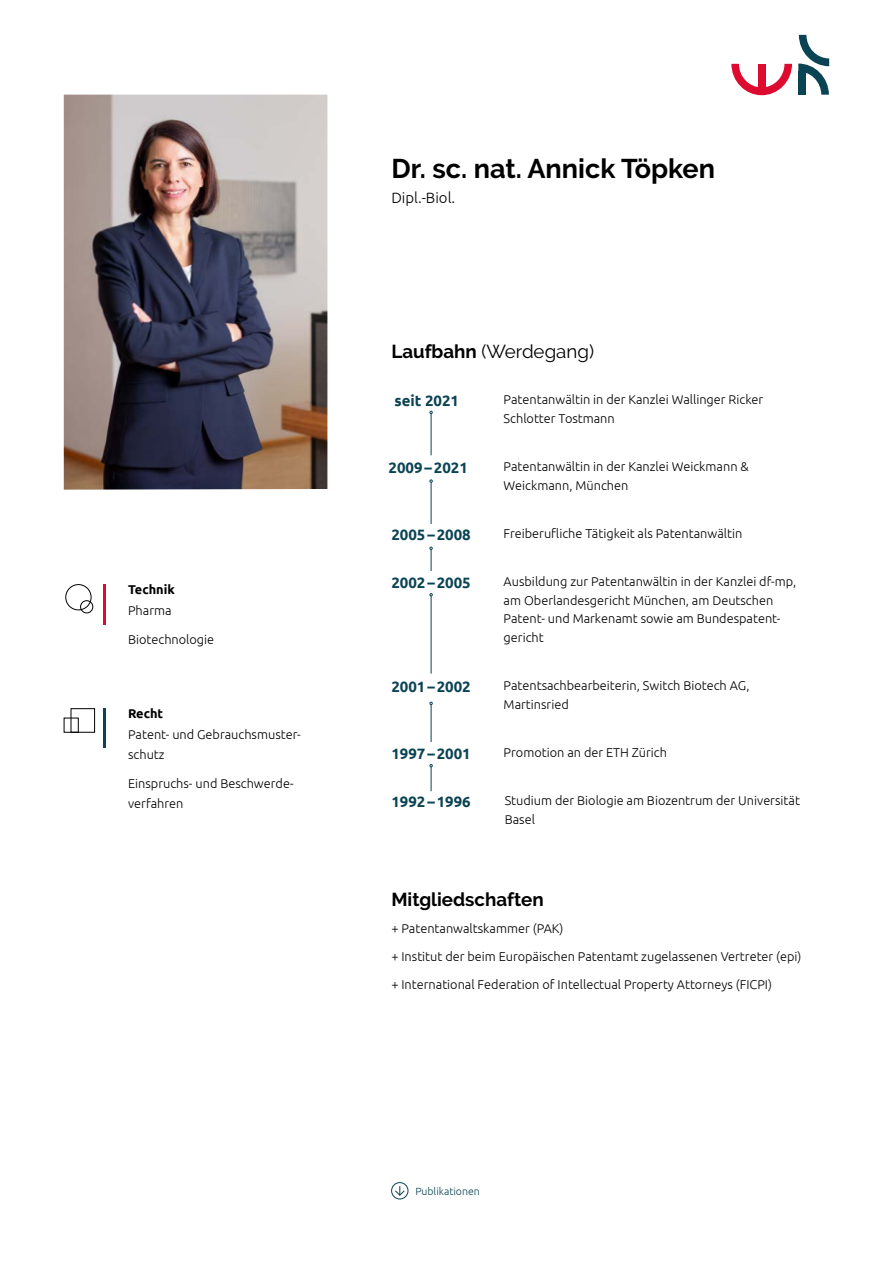
<style>
.page{position:relative;width:893px;height:1263px;background:#fff}
.page>*{position:absolute;margin:0;border:0;box-sizing:border-box;transform-origin:0 0}
.t1{font:700 27px "Raleway";color:#000}
.t2{font:18.75px "Raleway";color:#000}
.t3{font:700 18.75px "Raleway";color:#000}
.t4{font:700 15px "Ubuntu";color:#0a4353}
.t5{font:300 15px "Ubuntu";color:#000}
.t6{font:300 12.75px/18.8px "Ubuntu";color:#000}
.t7{font:700 12.75px "Ubuntu";color:#000}
.t8{font:300 10.5px "Ubuntu";color:#0a4353}
.s1{font-weight:700}
</style>
<div class="page">
<svg style="left:731px;top:64px;width:61px;height:31px"></svg>
<div style="left:758px;top:64px;width:8px;height:31px;background:#dd0b2f"></div>
<svg style="left:798px;top:35px;width:31px;height:60px"></svg>
<hr style="left:431px;top:414px;width:1px;height:41px;background:#0a4353">
<hr style="left:431px;top:482px;width:1px;height:42px;background:#0a4353">
<svg style="left:430px;top:547px;width:3px;height:24px"></svg>
<hr style="left:431px;top:596px;width:1px;height:78px;background:#0a4353">
<div style="left:65px;top:584px;width:26px;height:26px;border:1px solid #000;border-radius:50%"></div>
<div style="left:80px;top:600px;width:13px;height:13px;border:1px solid #000;border-radius:50%"></div>
<hr style="left:103px;top:584px;width:3px;height:41px;background:#dd0b2f">
<div style="left:71px;top:708px;width:24px;height:24px;border:1px solid #000"></div>
<div style="left:64px;top:718px;width:15px;height:14px;border:1px solid #000"></div>
<hr style="left:103px;top:708px;width:3px;height:40px;background:#0a4353">
<svg style="left:430px;top:764px;width:3px;height:27px"></svg>
<hr style="left:431px;top:704px;width:1px;height:38px;background:#0a4353">
<div style="left:391px;top:1182px;width:17px;height:17px;border:1px solid #0a4353;border-radius:50%"></div>
<svg style="left:395px;top:1186px;width:10px;height:10px"></svg>
<img style="left:64px;top:95px;width:263px;height:395px">
<p class="t7" style="left:128px;top:582px;width:48px">Technik</p>
<p class="t6" style="left:128px;top:600px;width:45px">Pharma</p>
<p class="t6" style="left:128px;top:629px;width:88px">Biotechnologie</p>
<p class="t7" style="left:128px;top:706px;width:37px">Recht</p>
<p class="t6" style="left:128px;top:723px;width:174px;line-height:20.2px">Patent- und Gebrauchsmuster&shy;schutz</p>
<p class="t6" style="left:128px;top:773px;width:167px;line-height:20.2px">Einspruchs- und Beschwerde&shy;verfahren</p>
<h1 class="t1" style="left:391px;top:153px;width:325px">Dr. sc. nat. Annick Töpken</h1>
<p class="t5" style="left:391px;top:188px;width:65px">Dipl.-Biol.</p>
<h2 class="t2" style="left:391px;top:340px;width:204px"><span class="s1">Laufbahn</span> (Werdegang)</h2>
<p class="t4" style="left:394px;top:391px;width:66px">seit 2021</p>
<p class="t6" style="left:504px;top:390px;width:261px">Patentanwältin in der Kanzlei Wallinger Ricker<br>Schlotter Tostmann</p>
<p class="t4" style="left:389px;top:458px;width:81px">2009–2021</p>
<p class="t4" style="left:391px;top:525px;width:81px">2005–2008</p>
<p class="t6" style="left:504px;top:457px;width:247px">Patentanwältin in der Kanzlei Weickmann &amp;<br>Weickmann, München</p>
<p class="t6" style="left:504px;top:523px;width:240px">Freiberufliche Tätigkeit als Patentanwältin</p>
<p class="t4" style="left:391px;top:573px;width:81px">2002–2005</p>
<p class="t6" style="left:504px;top:572px;width:294px">Ausbildung zur Patentanwältin in der Kanzlei df-mp, am Oberlandesgericht München, am Deutschen Patent- und Markenamt sowie am Bundespatent&shy;gericht</p>
<p class="t4" style="left:391px;top:678px;width:81px">2001–2002</p>
<p class="t6" style="left:504px;top:676px;width:247px">Patentsachbearbeiterin, Switch Biotech AG,<br>Martinsried</p>
<p class="t4" style="left:391px;top:745px;width:81px">1997–2001</p>
<p class="t6" style="left:504px;top:743px;width:165px">Promotion an der ETH Zürich</p>
<p class="t4" style="left:391px;top:793px;width:81px">1992–1996</p>
<p class="t6" style="left:505px;top:791px;width:297px">Studium der Biologie am Biozentrum der Universität<br>Basel</p>
<h2 class="t3" style="left:391px;top:888px;width:154px">Mitgliedschaften</h2>
<p class="t6" style="left:391px;top:915px;width:412px;line-height:27.8px">+ Patentanwaltskammer (PAK)<br>+ Institut der beim Europäischen Patentamt zugelassenen Vertreter (epi) + International Federation of Intellectual Property Attorneys (FICPI)</p>
<p class="t8" style="left:415px;top:1185px;width:66px">Publikationen</p>
</div>
